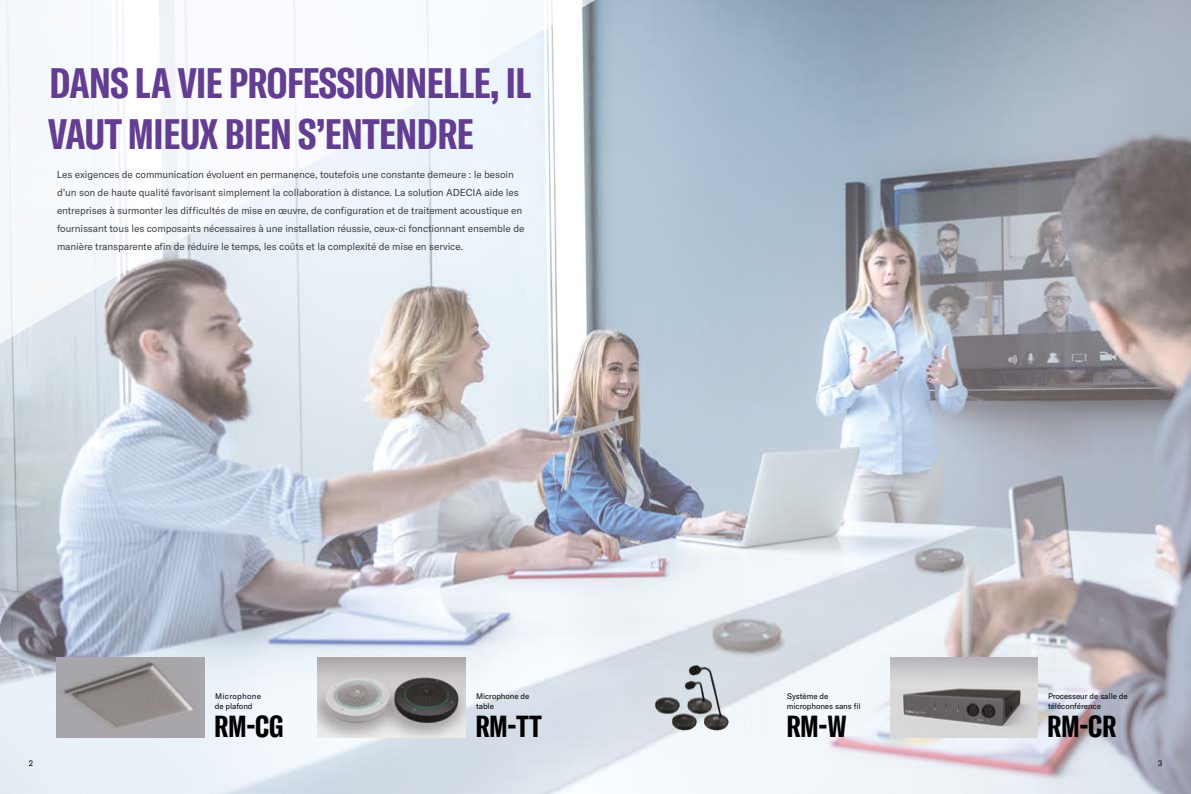
<style>
.page{position:relative;width:1191px;height:794px;background:#fff}
.page>*{position:absolute;margin:0;border:0;box-sizing:border-box;transform-origin:0 0}
.t1{font:700 extra-condensed 42px/50.4px "GT America Y";letter-spacing:-.01em;color:#623d91}
.t2{font:700 extra-condensed 30px "GT America Y";letter-spacing:-.01em;color:#000}
.t3{font:10px/18px "GT America Y";letter-spacing:-.01em;color:#3c3f41}
.t4{font:8px/10px "GT America Y";letter-spacing:-.01em;color:#000}
.t5{font:8px/10px "GT America Y";letter-spacing:.035em;color:#000}
.t6{font:8px "GT America Y";color:#000}
</style>
<div class="page">
<img style="left:0;top:0;width:1191px;height:794px">
<svg style="left:0;top:0;width:610px;height:349px;fill:#f4f7fb"></svg>
<img style="left:57px;top:658px;width:147px;height:79px">
<img style="left:318px;top:658px;width:147px;height:79px">
<img style="left:890px;top:658px;width:147px;height:79px">
<img style="left:624px;top:658px;width:152px;height:79px">
<h1 class="t1" style="left:48px;top:58px;width:484px">DANS LA VIE PROFESSIONNELLE, IL<br>VAUT MIEUX BIEN S’ENTENDRE</h1>
<p class="t3" style="left:57px;top:165px;width:469px">Les exigences de communication évoluent en permanence, toutefois une constante demeure : le besoin d’un son de haute qualité favorisant simplement la collaboration à distance. La solution ADECIA aide les entreprises à surmonter les difficultés de mise en œuvre, de configuration et de traitement acoustique en fournissant tous les composants nécessaires à une installation réussie, ceux-ci fonctionnant ensemble de manière transparente afin de réduire le temps, les coûts et la complexité de mise en service.</p>
<p class="t5" style="left:215px;top:691px;width:48px">Microphone de plafond</p>
<p class="t4" style="left:476px;top:691px;width:55px">Microphone de table</p>
<p class="t4" style="left:787px;top:691px;width:75px">Système de microphones sans fil</p>
<p class="t4" style="left:1048px;top:691px;width:81px">Processeur de salle de téléconférence</p>
<h2 class="t2" style="left:214px;top:708px;width:71px">RM-CG</h2>
<h2 class="t2" style="left:475px;top:708px;width:68px">RM-TT</h2>
<h2 class="t2" style="left:786px;top:708px;width:62px">RM-W</h2>
<h2 class="t2" style="left:1047px;top:708px;width:71px">RM-CR</h2>
<p class="t4" style="left:29px;top:758px;width:6px">2</p>
<p class="t6" style="left:1157px;top:758px;width:6px">3</p>
</div>
